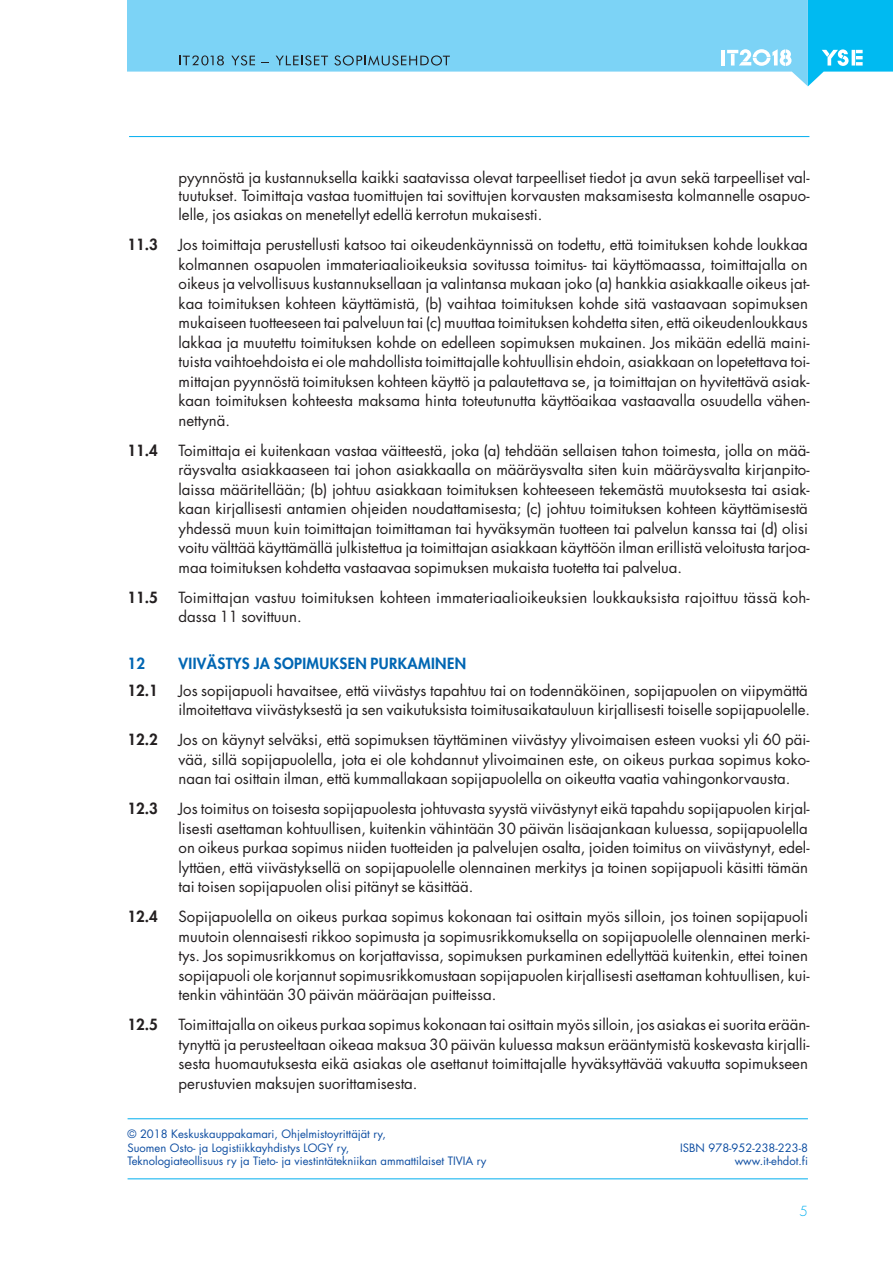
<style>
.page{position:relative;width:893px;height:1263px;background:#fff}
.page>*{position:absolute;margin:0;border:0;box-sizing:border-box;transform-origin:0 0}
.t1{font:15px/19.5px "Futura";color:#231f20;text-align:justify}
.t2{font:800 15px "Futura";letter-spacing:.025em;color:#0166b3}
.t3{font:800 15px "Futura";color:#231f20}
.t4{font:300 13.5px "Futura";color:#00aeef}
.t5{font:11.25px/13.5px "Futura";color:#0d4da1}
</style>
<div class="page">
<hr style="left:128px;top:1178px;width:680px;height:1px;background:#00aeef">
<hr style="left:128px;top:1118px;width:680px;height:1px;background:#00aeef">
<hr style="left:129px;top:136px;width:680px;height:1px;background:#00aeef">
<svg style="left:808px;top:0;width:85px;height:86px"></svg>
<hr style="left:852px;top:50px;width:3px;height:16px;background:#fff">
<svg style="left:128px;top:0;width:680px;height:86px;fill:#7cd3f6"></svg>
<hr style="left:721px;top:50px;width:4px;height:16px;background:#fff">
<svg style="left:231px;top:55px;width:24px;height:11px"></svg>
<svg style="left:276px;top:55px;width:52px;height:11px"></svg>
<svg style="left:334px;top:55px;width:116px;height:11px"></svg>
<svg style="left:727px;top:49px;width:64px;height:17px"></svg>
<svg style="left:179px;top:55px;width:45px;height:10px"></svg>
<p class="t1" style="left:179px;top:169px;width:632px;line-height:18.8px">pyynnöstä ja kustannuksella kaikki saatavissa olevat tarpeelliset tiedot ja avun sekä tarpeelliset val&shy;tuutukset. Toimittaja vastaa tuomittujen tai sovittujen korvausten maksamisesta kolmannelle osapuo&shy;lelle, jos asiakas on menetellyt edellä kerrotun mukaisesti.</p>
<p class="t3" style="left:128px;top:237px;width:32px">11.3</p>
<p class="t1" style="left:179px;top:236px;width:632px;text-align:left">Jos toimittaja perustellusti katsoo tai oikeudenkäynnissä on todettu, että toimituksen kohde loukkaa kolmannen osapuolen immateriaalioikeuksia sovitussa toimitus- tai käyttömaassa, toimittajalla on oikeus ja velvollisuus kustannuksellaan ja valintansa mukaan joko (a) hankkia asiakkaalle oikeus jat&shy;kaa toimituksen kohteen käyttämistä, (b) vaihtaa toimituksen kohde sitä vastaavaan sopimuksen mukaiseen tuotteeseen tai palveluun tai (c) muuttaa toimituksen kohdetta siten, että oikeudenloukkaus lakkaa ja muutettu toimituksen kohde on edelleen sopimuksen mukainen. Jos mikään edellä maini&shy;tuista vaihtoehdoista ei ole mahdollista toimittajalle kohtuullisin ehdoin, asiakkaan on lopetettava toi&shy;mittajan pyynnöstä toimituksen kohteen käyttö ja palautettava se, ja toimittajan on hyvitettävä asiak&shy;kaan toimituksen kohteesta maksama hinta toteutunutta käyttöaikaa vastaavalla osuudella vähen - nettynä.</p>
<p class="t3" style="left:128px;top:443px;width:32px">11.4</p>
<p class="t1" style="left:179px;top:442px;width:632px">Toimittaja ei kuitenkaan vastaa väitteestä, joka (a) tehdään sellaisen tahon toimesta, jolla on mää - räys valta asiakkaaseen tai johon asiakkaalla on määräysvalta siten kuin määräysvalta kirjanpito&shy;laissa määritellään; (b) johtuu asiakkaan toimituksen kohteeseen tekemästä muutoksesta tai asiak&shy;kaan kirjallisesti antamien ohjeiden noudattamisesta; (c) johtuu toimituksen kohteen käyttämisestä yhdessä muun kuin toimittajan toimittaman tai hyväksymän tuotteen tai palvelun kanssa tai (d) olisi voitu välttää käyttämällä julkistettua ja toimittajan asiakkaan käyttöön ilman erillistä veloitusta tarjoa&shy;maa toimituksen kohdetta vastaavaa sopimuksen mukaista tuotetta tai palvelua.</p>
<p class="t3" style="left:128px;top:590px;width:32px">11.5</p>
<p class="t1" style="left:179px;top:589px;width:632px">Toimittajan vastuu toimituksen kohteen immateriaalioikeuksien loukkauksista rajoittuu tässä koh&shy;dassa 11 sovittuun.</p>
<p class="t2" style="left:128px;top:656px;width:19px">12</p>
<p class="t2" style="left:179px;top:656px;width:289px">VIIVÄSTYS JA SOPIMUKSEN PURKAMINEN</p>
<p class="t3" style="left:128px;top:683px;width:32px">12.1</p>
<p class="t1" style="left:179px;top:682px;width:633px">Jos sopijapuoli havaitsee, että viivästys tapahtuu tai on todennäköinen, sopijapuolen on viipymättä ilmoitettava viivästyksestä ja sen vaikutuksista toimitusaikatauluun kirjallisesti toiselle sopijapuolelle.</p>
<p class="t3" style="left:128px;top:732px;width:32px">12.2</p>
<p class="t1" style="left:179px;top:731px;width:632px">Jos on käynyt selväksi, että sopimuksen täyttäminen viivästyy ylivoimaisen esteen vuoksi yli 60 päi&shy;vää, sillä sopijapuolella, jota ei ole kohdannut ylivoimainen este, on oikeus purkaa sopimus koko&shy;naan tai osittain ilman, että kummallakaan sopijapuolella on oikeutta vaatia vahingonkorvausta.</p>
<p class="t3" style="left:128px;top:801px;width:32px">12.3</p>
<p class="t1" style="left:179px;top:800px;width:632px">Jos toimitus on toisesta sopijapuolesta johtuvasta syystä viivästynyt eikä tapahdu sopijapuolen kirjal&shy;lisesti asettaman kohtuullisen, kuitenkin vähintään 30 päivän lisäajankaan kuluessa, sopijapuolella on oikeus purkaa sopimus niiden tuotteiden ja palvelujen osalta, joiden toimitus on viivästynyt, edel&shy;lyttäen, että viivästyksellä on sopijapuolelle olennainen merkitys ja toinen sopijapuoli käsitti tämän tai toisen sopijapuolen olisi pitänyt se käsittää.</p>
<p class="t3" style="left:128px;top:909px;width:32px">12.4</p>
<p class="t1" style="left:179px;top:908px;width:632px">Sopijapuolella on oikeus purkaa sopimus kokonaan tai osittain myös silloin, jos toinen sopijapuoli muutoin olennaisesti rikkoo sopimusta ja sopimusrikkomuksella on sopijapuolelle olennainen merki&shy;tys. Jos sopimusrikkomus on korjattavissa, sopimuksen purkaminen edellyttää kuitenkin, ettei toinen sopijapuoli ole korjannut sopimusrikkomustaan sopijapuolen kirjallisesti asettaman kohtuullisen, kui&shy;tenkin vähintään 30 päivän määräajan puitteissa.</p>
<p class="t3" style="left:128px;top:1017px;width:32px">12.5</p>
<p class="t1" style="left:179px;top:1016px;width:632px">Toimittajalla on oikeus purkaa sopimus kokonaan tai osittain myös silloin, jos asiakas ei suorita erään&shy;tynyttä ja perusteeltaan oikeaa maksua 30 päivän kuluessa maksun erääntymistä koskevasta kirjalli&shy;sesta huomautuksesta eikä asiakas ole asettanut toimittajalle hyväksyttävää vakuutta sopimukseen perustuvien maksujen suorittamisesta.</p>
<p class="t5" style="left:128px;top:1128px;width:260px">© 2018 Keskuskauppakamari, Ohjelmistoyrittäjät ry,<br>Suomen Osto- ja Logistiikkayhdistys LOGY ry,</p>
<p class="t5" style="left:680px;top:1142px;width:129px">ISBN 978-952-238-223-8</p>
<p class="t5" style="left:128px;top:1155px;width:360px">Teknologiateollisuus ry ja Tieto- ja viestintätekniikan ammattilaiset TIVIA ry</p>
<p class="t5" style="left:735px;top:1155px;width:75px">www.it-ehdot.fi</p>
<p class="t4" style="left:800px;top:1204px;width:10px">5</p>
</div>
